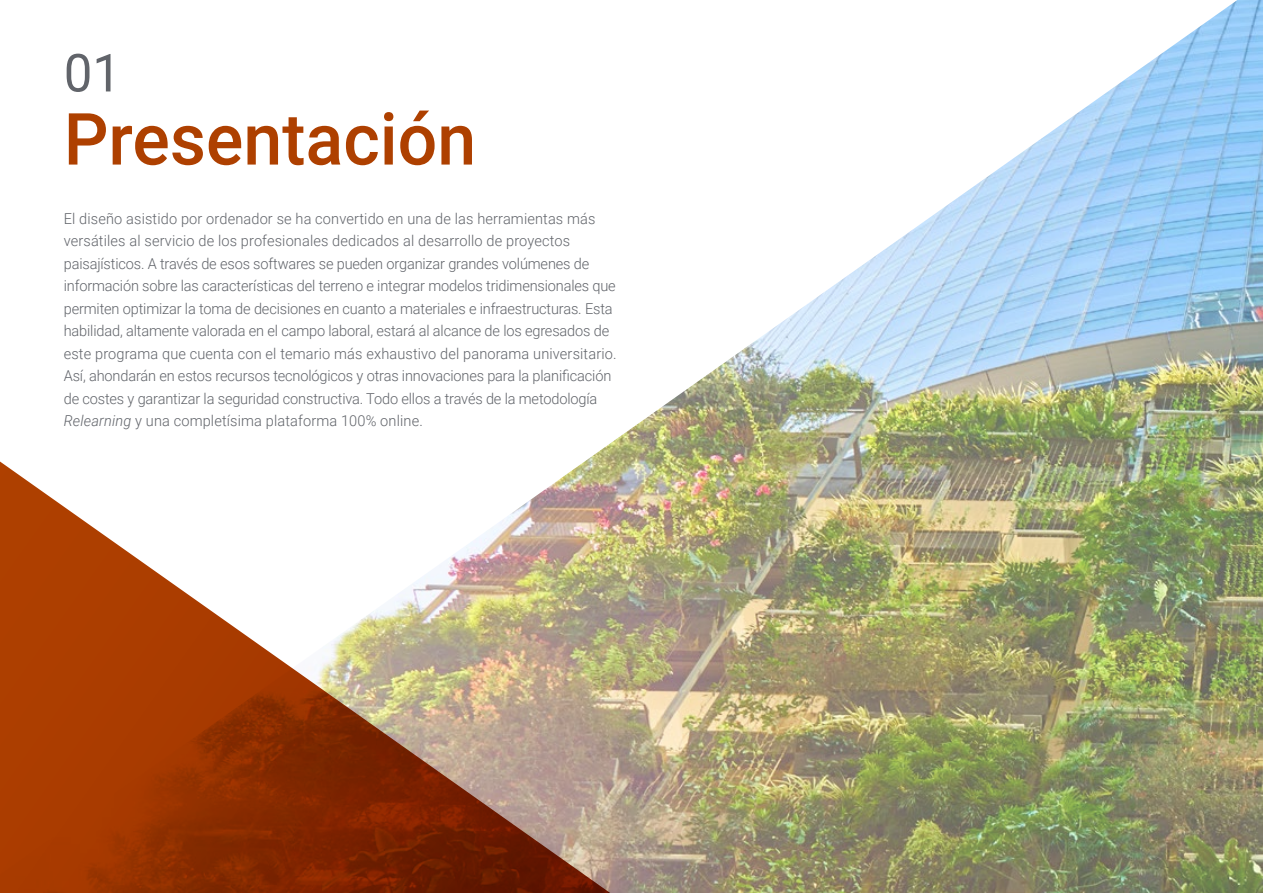
<style>
.page{position:relative;width:1263px;height:893px;background:#fff}
.page>*{position:absolute;margin:0;border:0;box-sizing:border-box;transform-origin:0 0}
.t1{font:500 72px "Roboto";color:#ae4000}
.t2{font:52.5px "Roboto";color:#61646a}
.t3{font:300 15px/22.5px "Roboto";letter-spacing:-.01em;color:#61646a}
.s1{font-style:italic}
</style>
<div class="page">
<img style="left:607px;top:0;width:656px;height:893px">
<svg style="left:0;top:446px;width:640px;height:447px"></svg>
<h2 class="t2" style="left:64px;top:36px;width:59px">01</h2>
<h1 class="t1" style="left:64px;top:89px;width:414px">Presentación</h1>
<p class="t3" style="left:64px;top:207px;width:554px">El diseño asistido por ordenador se ha convertido en una de las herramientas más versátiles al servicio de los profesionales dedicados al desarrollo de proyectos paisajísticos. A través de esos softwares se pueden organizar grandes volúmenes de información sobre las características del terreno e integrar modelos tridimensionales que permiten optimizar la toma de decisiones en cuanto a materiales e infraestructuras. Esta habilidad, altamente valorada en el campo laboral, estará al alcance de los egresados de este programa que cuenta con el temario más exhaustivo del panorama universitario.<br>Así, ahondarán en estos recursos tecnológicos y otras innovaciones para la planificación de costes y garantizar la seguridad constructiva. Todo ellos a través de la metodología <span class="s1">Relearning</span> y una completísima plataforma 100% online.</p>
</div>
